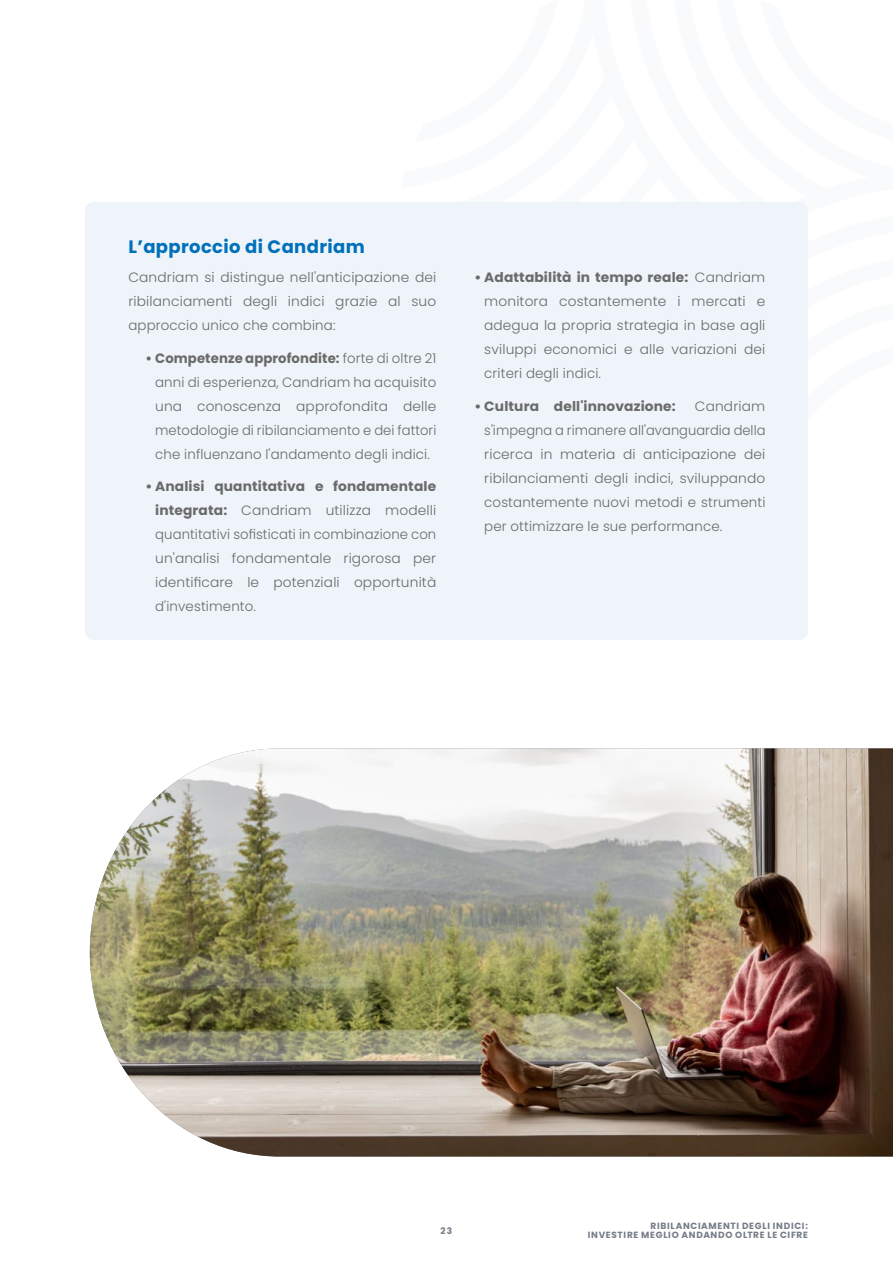
<style>
.page{position:relative;width:893px;height:1263px;background:#fff}
.page>*{position:absolute;margin:0;border:0;box-sizing:border-box;transform-origin:0 0}
.t1{font:700 18px "Poppins";letter-spacing:.02em;color:#0070ba}
.t2{font:300 13.5px/24px "Poppins";letter-spacing:.01em;color:#6a6a6a;text-align:justify}
.t3{font:700 13.5px "Poppins";letter-spacing:.01em;color:#6a6a6a}
.t4{font:700 9px/9px "Poppins";letter-spacing:.08em;color:#747c87;text-align:right}
.s1{font-weight:700}
</style>
<div class="page">
<div style="left:85px;top:202px;width:723px;height:438px;background:#eef4f9;border-radius:9px"></div>
<img style="left:90px;top:748px;width:803px;height:408px">
<h1 class="t1" style="left:128px;top:236px;width:238px">L’approccio di Candriam</h1>
<p class="t2" style="left:128px;top:266px;width:309px">Candriam si distingue nell'anticipazione dei ribilanciamenti degli indici grazie al suo approccio unico che combina:</p>
<p class="t2" style="left:155px;top:346px;width:283px;text-indent:-10px"><span class="s1">• Competenze approfondite:</span> forte di oltre 21 anni di esperienza, Candriam ha acquisito una conoscenza approfondita delle metodologie di ribilanciamento e dei fattori che influenzano l'andamento degli indici.</p>
<p class="t2" style="left:155px;top:475px;width:283px;text-indent:-10px"><span class="s1">• Analisi quantitativa e fondamentale integrata:</span> Candriam utilizza modelli quantitativi sofisticati in combinazione con un'analisi fondamentale rigorosa per identificare le potenziali opportunità d'investimento.</p>
<p class="t2" style="left:484px;top:266px;width:283px;text-indent:-10px"><span class="s1">• Adattabilità in tempo reale:</span> Candriam monitora costantemente i mercati e adegua la propria strategia in base agli sviluppi economici e alle variazioni dei criteri degli indici.</p>
<p class="t3" style="left:475px;top:398px;width:203px">• Cultura dell'innovazione:</p>
<p class="t2" style="left:484px;top:394px;width:283px;text-indent:211px">Candriam s'impegna a rimanere all'avanguardia della ricerca in materia di anticipazione dei ribilanciamenti degli indici, sviluppando costantemente nuovi metodi e strumenti per ottimizzare le sue performance.</p>
<p class="t4" style="left:441px;top:1226px;width:13px">23</p>
<p class="t4" style="left:588px;top:1221px;width:222px">RIBILANCIAMENTI DEGLI INDICI:<br>INVESTIRE MEGLIO ANDANDO OLTRE LE CIFRE</p>
</div>
